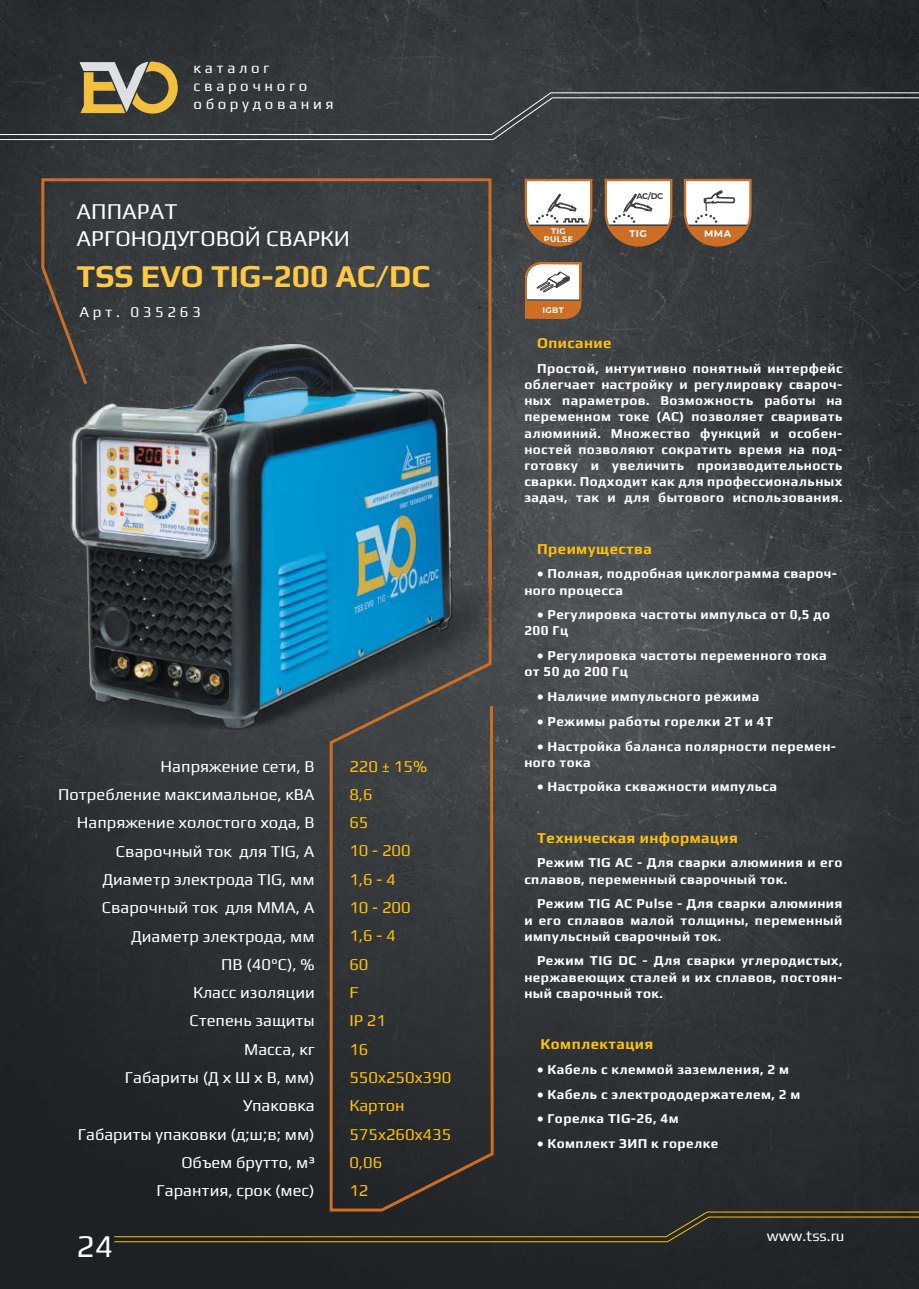
<style>
.page{position:relative;width:919px;height:1289px;background:#fff}
.page>*{position:absolute;margin:0;border:0;box-sizing:border-box;transform-origin:0 0}
.t1{font:700 31.5px "Play";color:#ffc944}
.t2{font:31.5px "Play";color:#fff}
.t3{font:22.5px/27px "Play";color:#fff}
.t4{font:16.5px/28.3px "Play";color:#fff;text-align:right}
.t5{font:16.5px/28.3px "Play";color:#fec10c}
.t6{font:700 15px "Play";letter-spacing:.03em;color:#fec10c}
.t7{font:15px/18px "Play";letter-spacing:.24em;color:#fff}
.t8{font:700 13.5px/16.2px "Play";letter-spacing:.03em;color:#fff}
.t9{font:700 9.75px "Montserrat";letter-spacing:.05em;color:#fff}
.t10{font:700 8.25px "Montserrat";color:#404041}
.t11{font:700 8.1px/8.1px "Montserrat";letter-spacing:.045em;color:#fff;text-align:center}
</style>
<div class="page">
<img style="left:0;top:0;width:918px;height:1288px">
<svg style="left:328px;top:732px;width:167px;height:478px;background:#373737"></svg>
<svg style="left:40px;top:177px;width:453px;height:167px;background:#3e3f40"></svg>
<img style="left:0;top:344px;width:555px;height:388px">
<svg style="left:524px;top:178px;width:69px;height:69px"></svg>
<svg style="left:683px;top:178px;width:68px;height:69px"></svg>
<svg style="left:524px;top:261px;width:58px;height:58px"></svg>
<svg style="left:603px;top:178px;width:69px;height:69px"></svg>
<svg style="left:0;top:62px;width:918px;height:79px;background:#3d4040"></svg>
<svg style="left:113px;top:1210px;width:805px;height:32px;background:#2e2e26"></svg>
<p class="t7" style="left:193px;top:58px;width:142px">каталог сварочного оборудования</p>
<h2 class="t3" style="left:77px;top:196px;width:275px">АППАРАТ<br>АРГОНОДУГОВОЙ СВАРКИ</h2>
<h1 class="t1" style="left:77px;top:254px;width:355px">TSS EVO TIG-200 AC/DC</h1>
<p class="t7" style="left:79px;top:302px;width:123px">Арт. 035263</p>
<p class="t4" style="left:58px;top:750px;width:258px">Напряжение сети, В<br>Потребление максимальное, кВА<br>Напряжение холостого хода, В<br>Сварочный ток для TIG, А<br>Диаметр электрода TIG, мм<br>Сварочный ток для ММА, А<br>Диаметр электрода, мм<br>ПВ (40°С), %<br>Класс изоляции<br>Степень защиты<br>Масса, кг<br>Габариты (Д х Ш х В, мм)<br>Упаковка<br>Габариты упаковки (д;ш;в; мм)<br>Объем брутто, м³<br>Гарантия, срок (мес)</p>
<p class="t5" style="left:349px;top:750px;width:103px">220 ± 15%<br>8,6<br>65<br>10 - 200<br>1,6 - 4<br>10 - 200<br>1,6 - 4<br>60<br>F<br>IP 21<br>16<br>550x250x390<br>Картон<br>575x260x435<br>0,06<br>12</p>
<p class="t10" style="left:636px;top:192px;width:28px">AC/DC</p>
<p class="t11" style="left:544px;top:227px;width:31px">TIG<br>PULSE</p>
<p class="t9" style="left:704px;top:227px;width:28px">MMA</p>
<p class="t9" style="left:629px;top:228px;width:19px">TIG</p>
<p class="t11" style="left:542px;top:306px;width:23px">IGBT</p>
<p class="t6" style="left:537px;top:332px;width:76px">Описание</p>
<p class="t8" style="left:524px;top:359px;width:319px;text-align:justify;text-indent:13px">Простой, интуитивно понятный интерфейс облегчает настройку и регулировку свароч&shy;ных параметров. Возможность работы на переменном токе (AC) позволяет сваривать алюминий. Множество функций и особен&shy;ностей позволяют сократить время на под&shy;готовку и увеличить производительность сварки. Подходит как для профессиональных задач, так и для бытового использования.</p>
<p class="t6" style="left:537px;top:538px;width:116px">Преимущества</p>
<p class="t8" style="left:524px;top:564px;width:314px;text-indent:13px">• Полная, подробная циклограмма свароч&shy;ного процесса</p>
<p class="t8" style="left:524px;top:605px;width:307px;text-indent:13px">• Регулировка частоты импульса от 0,5 до<br>200 Гц</p>
<p class="t8" style="left:524px;top:646px;width:304px;text-indent:13px">• Регулировка частоты переменного тока от 50 до 200 Гц</p>
<p class="t8" style="left:537px;top:687px;width:224px">• Наличие импульсного режима</p>
<p class="t8" style="left:537px;top:712px;width:237px">• Режимы работы горелки 2Т и 4Т</p>
<p class="t8" style="left:524px;top:736px;width:313px;text-indent:13px">• Настройка баланса полярности перемен&shy;ного тока</p>
<p class="t8" style="left:537px;top:777px;width:241px">• Настройка скважности импульса</p>
<p class="t6" style="left:537px;top:827px;width:202px">Техническая информация</p>
<p class="t8" style="left:524px;top:853px;width:319px;text-indent:13px">Режим TIG AC - Для сварки алюминия и его сплавов, переменный сварочный ток.</p>
<p class="t8" style="left:524px;top:894px;width:319px;text-align:justify;text-indent:13px">Режим TIG AC Pulse - Для сварки алюминия и его сплавов малой толщины, переменный импульсный сварочный ток.</p>
<p class="t8" style="left:524px;top:951px;width:319px;text-align:justify;text-indent:13px">Режим TIG DC - Для сварки углеродистых, нержавеющих сталей и их сплавов, постоян&shy;ный сварочный ток.</p>
<p class="t6" style="left:540px;top:1033px;width:114px">Комплектация</p>
<p class="t8" style="left:537px;top:1060px;width:253px">• Кабель с клеммой заземления, 2 м</p>
<p class="t8" style="left:537px;top:1084px;width:265px">• Кабель с электрододержателем, 2 м</p>
<p class="t8" style="left:537px;top:1109px;width:143px">• Горелка TIG-26, 4м</p>
<p class="t8" style="left:537px;top:1134px;width:183px">• Комплект ЗИП к горелке</p>
<h1 class="t2" style="left:77px;top:1227px;width:38px">24</h1>
<p class="t7" style="left:766px;top:1226px;width:79px">www.tss.ru</p>
</div>
